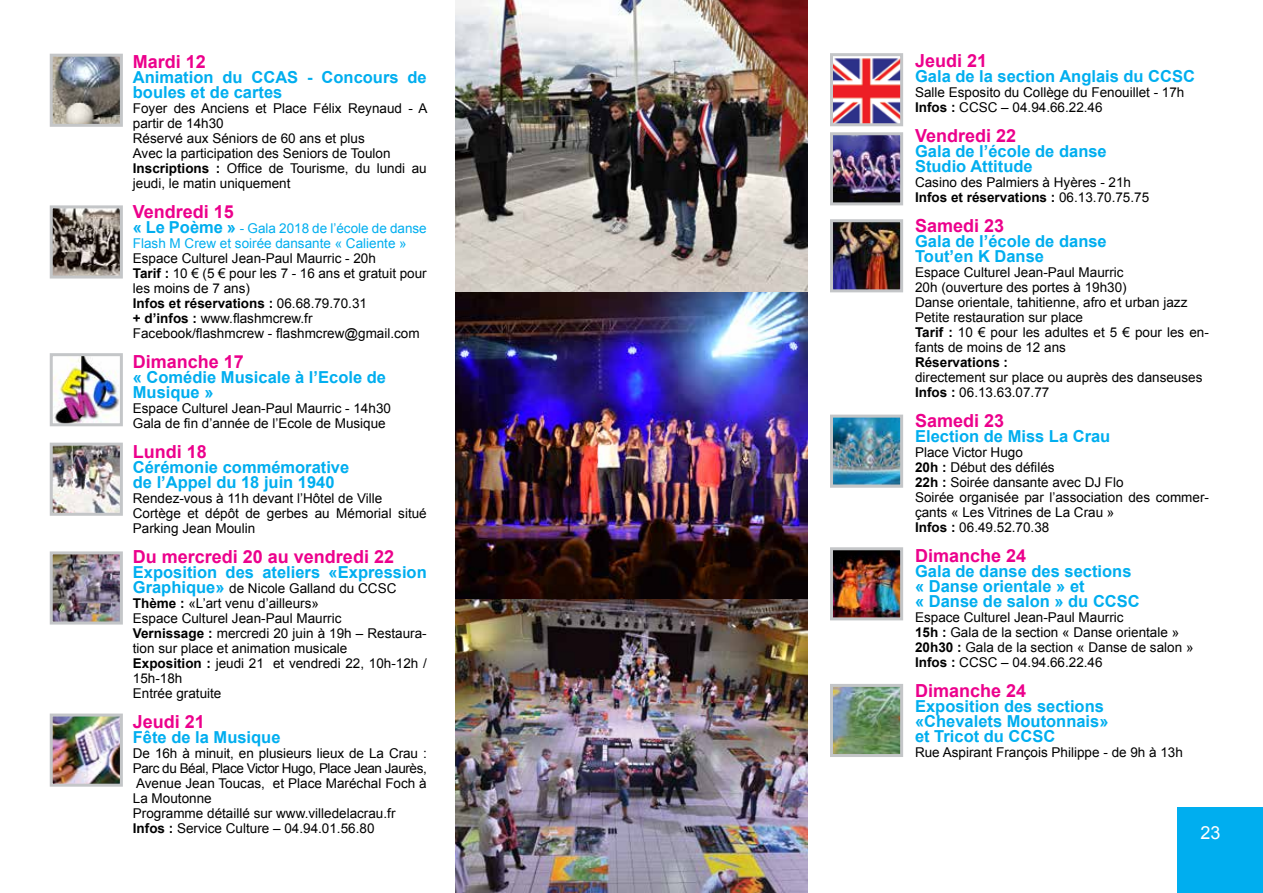
<style>
.page{position:relative;width:1263px;height:893px;background:#fff}
.page>*{position:absolute;margin:0;border:0;box-sizing:border-box;transform-origin:0 0}
.t1{font:700 18px "Arial";color:#ec008c}
.t2{font:18px "Arial";color:#fff}
.t3{font:700 16.5px/15px "Arial";color:#00aeef}
.t4{font:13.5px/15px "Arial";color:#000}
.t5{font:13.5px/15px "Arial";color:#00aeef}
.t6{font:700 13.5px "Arial";color:#000}
.s1{font-weight:700}
.s2{font-weight:700;font-size:16.5px}
.s3{font-weight:700;font-size:16.5px;color:#00aeef}
</style>
<div class="page">
<img style="left:54px;top:58px;width:65px;height:65px">
<div style="left:50px;top:54px;width:73px;height:73px;border:3px solid #c4c6c8"></div>
<img style="left:54px;top:209px;width:65px;height:66px">
<div style="left:50px;top:205px;width:73px;height:74px;border:3px solid #c4c6c8"></div>
<img style="left:54px;top:555px;width:65px;height:66px">
<div style="left:50px;top:551px;width:73px;height:74px;border:3px solid #c4c6c8"></div>
<img style="left:54px;top:357px;width:65px;height:65px">
<div style="left:50px;top:353px;width:73px;height:73px;border:3px solid #c4c6c8"></div>
<img style="left:54px;top:447px;width:65px;height:65px">
<div style="left:50px;top:443px;width:73px;height:73px;border:3px solid #c4c6c8"></div>
<div style="left:1177px;top:807px;width:86px;height:86px;background:#00aeef"></div>
<img style="left:54px;top:717px;width:65px;height:66px">
<div style="left:50px;top:713px;width:73px;height:74px;border:3px solid #c4c6c8"></div>
<img style="left:455px;top:0;width:352px;height:292px">
<img style="left:455px;top:292px;width:352px;height:308px">
<img style="left:455px;top:600px;width:352px;height:293px">
<img style="left:834px;top:58px;width:65px;height:64px">
<div style="left:830px;top:53px;width:73px;height:73px;border:3px solid #c4c6c8"></div>
<img style="left:834px;top:136px;width:65px;height:65px">
<div style="left:830px;top:132px;width:73px;height:73px;border:3px solid #c4c6c8"></div>
<img style="left:834px;top:223px;width:65px;height:65px">
<div style="left:830px;top:219px;width:73px;height:73px;border:3px solid #c4c6c8"></div>
<img style="left:834px;top:419px;width:65px;height:65px">
<div style="left:830px;top:415px;width:73px;height:73px;border:3px solid #c4c6c8"></div>
<img style="left:834px;top:551px;width:65px;height:65px">
<div style="left:830px;top:547px;width:73px;height:73px;border:3px solid #c4c6c8"></div>
<img style="left:834px;top:688px;width:65px;height:65px">
<div style="left:830px;top:684px;width:73px;height:73px;border:3px solid #c4c6c8"></div>
<h1 class="t1" style="left:133px;top:49px;width:75px">Mardi 12</h1>
<p class="t3" style="left:133px;top:70px;width:295px">Animation du CCAS - Concours de boules et de cartes</p>
<p class="t4" style="left:133px;top:101px;width:296px">Foyer des Anciens et Place Félix Reynaud - A partir de 14h30<br>Réservé aux Séniors de 60 ans et plus<br>Avec la participation des Seniors de Toulon <span class="s1">Inscriptions :</span> Office de Tourisme, du lundi au jeudi, le matin uniquement</p>
<h1 class="t1" style="left:133px;top:199px;width:103px">Vendredi 15</h1>
<p class="t5" style="left:133px;top:221px;width:295px"><span class="s2">« Le Poème »</span> - Gala 2018 de l’école de danse<br>Flash M Crew et soirée dansante « Caliente »</p>
<p class="t4" style="left:133px;top:251px;width:295px">Espace Culturel Jean-Paul Maurric - 20h<br><span class="s1">Tarif :</span> 10 € (5 € pour les 7 - 16 ans et gratuit pour les moins de 7 ans)<br><span class="s1">Infos et réservations :</span> 06.68.79.70.31<br><span class="s1">+ d’infos :</span> www.flashmcrew.fr Facebook/flashmcrew - flashmcrew@gmail.com</p>
<h1 class="t1" style="left:133px;top:349px;width:113px">Dimanche 17</h1>
<p class="t3" style="left:133px;top:370px;width:255px">« Comédie Musicale à l’Ecole de<br>Musique »</p>
<p class="t4" style="left:133px;top:401px;width:260px">Espace Culturel Jean-Paul Maurric - 14h30<br>Gala de fin d’année de l’Ecole de Musique</p>
<h1 class="t1" style="left:133px;top:439px;width:76px">Lundi 18</h1>
<p class="t3" style="left:133px;top:460px;width:218px">Cérémonie commémorative de l’Appel du 18 juin 1940</p>
<p class="t4" style="left:133px;top:491px;width:295px">Rendez-vous à 11h devant l’Hôtel de Ville<br>Cortège et dépôt de gerbes au Mémorial situé<br>Parking Jean Moulin</p>
<h1 class="t1" style="left:133px;top:544px;width:263px">Du mercredi 20 au vendredi 22</h1>
<p class="t3" style="left:133px;top:565px;width:295px">Exposition des ateliers «Expression</p>
<p class="t4" style="left:133px;top:581px;width:295px"><span class="s3">Graphique»</span> de Nicole Galland du CCSC<br><span class="s1">Thème :</span> «L’art venu d’ailleurs»<br>Espace Culturel Jean-Paul Maurric<br><span class="s1">Vernissage :</span> mercredi 20 juin à 19h – Restaura&shy;tion sur place et animation musicale<br><span class="s1">Exposition :</span> jeudi 21 et vendredi 22, 10h-12h /<br>15h-18h<br>Entrée gratuite</p>
<h1 class="t1" style="left:133px;top:709px;width:74px">Jeudi 21</h1>
<p class="t3" style="left:133px;top:730px;width:149px">Fête de la Musique</p>
<p class="t4" style="left:133px;top:746px;width:295px">De 16h à minuit, en plusieurs lieux de La Crau :<br>Parc du Béal, Place Victor Hugo, Place Jean Jaurès, Avenue Jean Toucas, et Place Maréchal Foch à La Moutonne<br>Programme détaillé sur www.villedelacrau.fr <span class="s1">Infos :</span> Service Culture – 04.94.01.56.80</p>
<h1 class="t1" style="left:915px;top:49px;width:74px">Jeudi 21</h1>
<p class="t3" style="left:915px;top:69px;width:281px">Gala de la section Anglais du CCSC</p>
<p class="t4" style="left:915px;top:85px;width:271px">Salle Esposito du Collège du Fenouillet - 17h<br><span class="s1">Infos :</span> CCSC – 04.94.66.22.46</p>
<h1 class="t1" style="left:915px;top:124px;width:103px">Vendredi 22</h1>
<p class="t3" style="left:915px;top:144px;width:193px">Gala de l’école de danse<br>Studio Attitude</p>
<p class="t4" style="left:915px;top:175px;width:236px">Casino des Palmiers à Hyères - 21h<br><span class="s1">Infos et réservations :</span> 06.13.70.75.75</p>
<h1 class="t1" style="left:915px;top:214px;width:91px">Samedi 23</h1>
<p class="t3" style="left:915px;top:234px;width:193px">Gala de l’école de danse<br>Tout’en K Danse</p>
<p class="t4" style="left:915px;top:265px;width:295px">Espace Culturel Jean-Paul Maurric<br>20h (ouverture des portes à 19h30)<br>Danse orientale, tahitienne, afro et urban jazz Petite restauration sur place<br><span class="s1">Tarif :</span> 10 € pour les adultes et 5 € pour les en&shy;fants de moins de 12 ans</p>
<p class="t6" style="left:915px;top:353px;width:95px">Réservations :</p>
<p class="t4" style="left:915px;top:370px;width:289px">directement sur place ou auprès des danseuses<br><span class="s1">Infos :</span> 06.13.63.07.77</p>
<h1 class="t1" style="left:915px;top:409px;width:91px">Samedi 23</h1>
<p class="t3" style="left:915px;top:429px;width:197px">Election de Miss La Crau</p>
<p class="t4" style="left:915px;top:445px;width:295px">Place Victor Hugo<br><span class="s1">20h :</span> Début des défilés<br><span class="s1">22h :</span> Soirée dansante avec DJ Flo<br>Soirée organisée par l’association des commer&shy;çants « Les Vitrines de La Crau »<br><span class="s1">Infos :</span> 06.49.52.70.38</p>
<h1 class="t1" style="left:915px;top:544px;width:113px">Dimanche 24</h1>
<p class="t3" style="left:915px;top:564px;width:226px">Gala de danse des sections « Danse orientale » et<br>« Danse de salon » du CCSC</p>
<p class="t4" style="left:915px;top:610px;width:280px">Espace Culturel Jean-Paul Maurric<br><span class="s1">15h :</span> Gala de la section « Danse orientale » <span class="s1">20h30 :</span> Gala de la section « Danse de salon » <span class="s1">Infos :</span> CCSC – 04.94.66.22.46</p>
<h1 class="t1" style="left:915px;top:679px;width:113px">Dimanche 24</h1>
<p class="t3" style="left:915px;top:699px;width:195px">Exposition des sections «Chevalets Moutonnais» et Tricot du CCSC</p>
<p class="t4" style="left:915px;top:745px;width:269px">Rue Aspirant François Philippe - de 9h à 13h</p>
<h1 class="t2" style="left:1200px;top:820px;width:22px">23</h1>
</div>
